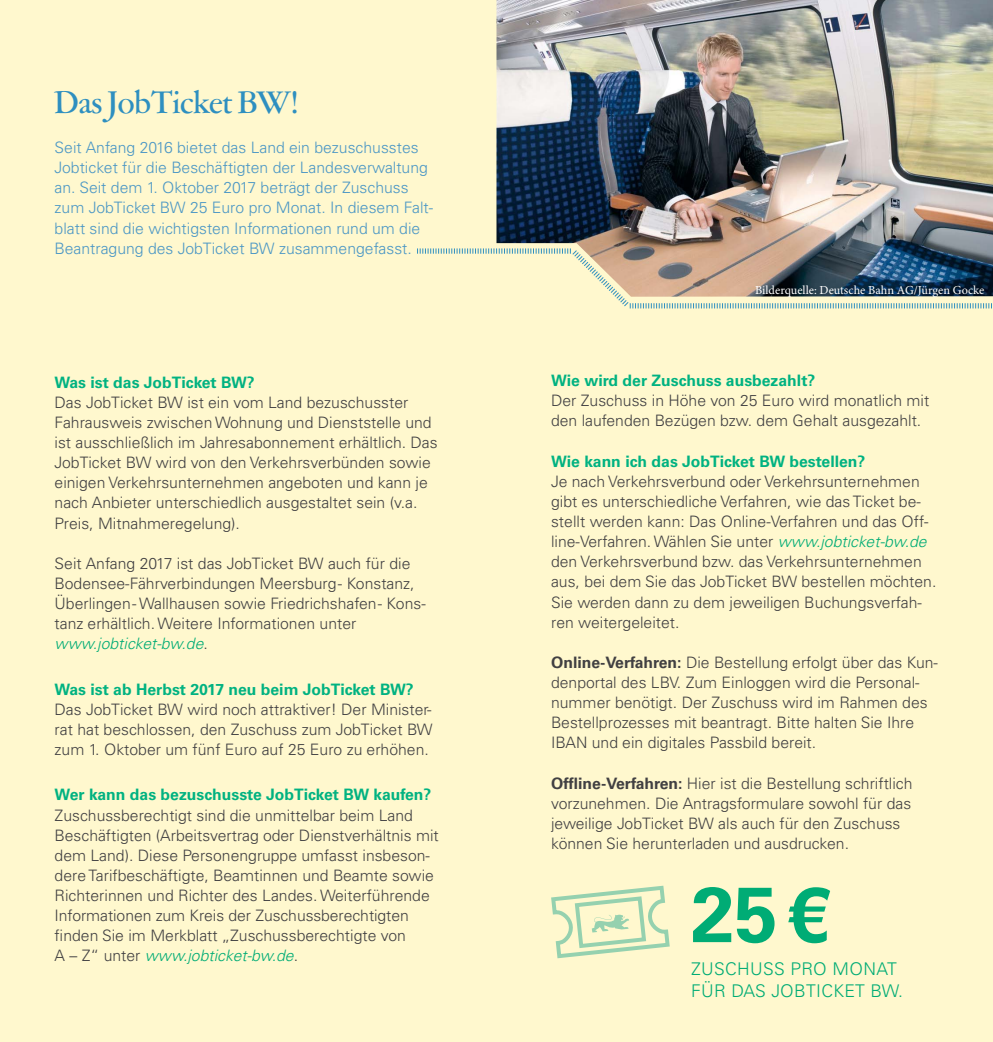
<style>
.page{position:relative;width:993px;height:1042px;background:#fff}
.page>*{position:absolute;margin:0;border:0;box-sizing:border-box;transform-origin:0 0}
.t1{font:700 77.88px "Univers LT Pro 65";color:#00ac75}
.t2{font:500 35px "Garamont Amst SHOP";color:#2e8fc0}
.t3{font:300 17.5px "Univers LT Pro 45";letter-spacing:.02em;color:#00ac75}
.t4{font:300 15.75px/20.1px "Univers LT Pro 45";color:#414042}
.t5{font:300 15.75px/20.1px "Univers LT Pro 45";color:#4b97c5}
.t6{font:700 15.75px "Univers LT Pro 65";color:#00b281}
.t7{font:12.25px "Minion Pro";color:#fff}
.s1{font-style:italic;color:#00ac75}
.s2{font-family:"Univers LT Pro 65";font-weight:700}
</style>
<div class="page">
<div style="left:0;top:0;width:992px;height:1042px;background:#fff8ce"></div>
<img style="left:496px;top:0;width:496px;height:248px">
<svg style="left:417px;top:248px;width:576px;height:60px"></svg>
<svg style="left:551px;top:885px;width:119px;height:74px"></svg>
<h2 class="t2" style="left:55px;top:85px;width:244px">Das JobTicket BW!</h2>
<p class="t5" style="left:55px;top:137px;width:380px">Seit Anfang 2016 bietet das Land ein bezuschusstes Jobticket für die Beschäftigten der Landesverwaltung an. Seit dem 1. Oktober 2017 beträgt der Zuschuss zum JobTicket BW 25 Euro pro Monat. In diesem Falt&shy;blatt sind die wichtigsten Informationen rund um die Beantragung des JobTicket BW zusammengefasst.</p>
<p class="t6" style="left:55px;top:373px;width:201px">Was ist das JobTicket BW?</p>
<p class="t4" style="left:55px;top:392px;width:384px">Das JobTicket BW ist ein vom Land bezuschusster Fahrausweis zwischen Wohnung und Dienststelle und ist ausschließlich im Jahresabonnement erhältlich. Das JobTicket BW wird von den Verkehrsverbünden sowie einigen Verkehrsunternehmen angeboten und kann je nach Anbieter unterschiedlich ausgestaltet sein (v.a.<br>Preis, Mitnahmeregelung).</p>
<p class="t4" style="left:55px;top:553px;width:372px">Seit Anfang 2017 ist das JobTicket BW auch für die Bodensee-Fährverbindungen Meersburg- Konstanz, Überlingen- Wallhausen sowie Friedrichshafen- Kons&shy;tanz erhältlich. Weitere Informationen unter <span class="s1">www.jobticket-bw.de</span>.</p>
<p class="t6" style="left:55px;top:680px;width:360px">Was ist ab Herbst 2017 neu beim JobTicket BW?</p>
<p class="t4" style="left:55px;top:699px;width:379px;text-align:justify">Das JobTicket BW wird noch attraktiver! Der Minister&shy;rat hat beschlossen, den Zuschuss zum JobTicket BW zum 1. Oktober um fünf Euro auf 25 Euro zu erhöhen.</p>
<p class="t6" style="left:55px;top:785px;width:378px">Wer kann das bezuschusste JobTicket BW kaufen?</p>
<p class="t4" style="left:55px;top:805px;width:385px">Zuschussberechtigt sind die unmittelbar beim Land Beschäftigten (Arbeitsvertrag oder Dienstverhältnis mit dem Land). Diese Personengruppe umfasst insbeson&shy;dere Tarifbeschäftigte, Beamtinnen und Beamte sowie Richterinnen und Richter des Landes. Weiterführende Informationen zum Kreis der Zuschussberechtigten finden Sie im Merkblatt „Zuschussberechtigte von<br>A – Z“ unter <span class="s1">www.jobticket-bw.de</span>.</p>
<p class="t7" style="left:754px;top:282px;width:231px">Bilderquelle: Deutsche Bahn AG/Jürgen Gocke</p>
<p class="t6" style="left:551px;top:371px;width:266px">Wie wird der Zuschuss ausbezahlt?</p>
<p class="t4" style="left:551px;top:390px;width:379px">Der Zuschuss in Höhe von 25 Euro wird monatlich mit den laufenden Bezügen bzw. dem Gehalt ausgezahlt.</p>
<p class="t6" style="left:551px;top:452px;width:316px">Wie kann ich das JobTicket BW bestellen?</p>
<p class="t4" style="left:551px;top:471px;width:387px">Je nach Verkehrsverbund oder Verkehrsunternehmen gibt es unterschiedliche Verfahren, wie das Ticket be&shy;stellt werden kann: Das Online-Verfahren und das Off&shy;line-Verfahren. Wählen Sie unter <span class="s1">www.jobticket-bw.de </span>den Verkehrsverbund bzw. das Verkehrsunternehmen aus, bei dem Sie das JobTicket BW bestellen möchten.<br>Sie werden dann zu dem jeweiligen Buchungsverfah&shy;ren weitergeleitet.</p>
<p class="t4" style="left:551px;top:652px;width:388px"><span class="s2">Online-Verfahren:</span> Die Bestellung erfolgt über das Kun&shy;denportal des LBV. Zum Einloggen wird die Personal&shy;nummer benötigt. Der Zuschuss wird im Rahmen des Bestellprozesses mit beantragt. Bitte halten Sie Ihre IBAN und ein digitales Passbild bereit.</p>
<p class="t4" style="left:551px;top:773px;width:363px"><span class="s2">Offline-Verfahren:</span> Hier ist die Bestellung schriftlich vorzunehmen. Die Antragsformulare sowohl für das jeweilige JobTicket BW als auch für den Zuschuss können Sie herunterladen und ausdrucken.</p>
<h1 class="t1" style="left:690px;top:868px;width:141px">25€</h1>
<p class="t3" style="left:690px;top:958px;width:83px">Zusch usspro</p>
<p class="t3" style="left:832px;top:958px;width:28px">Monat</p>
<p class="t3" style="left:690px;top:979px;width:11px">fürdas</p>
<p class="t3" style="left:771px;top:979px;width:71px">JobTi cket</p>
<p class="t3" style="left:870px;top:979px;width:34px">BW.</p>
</div>
